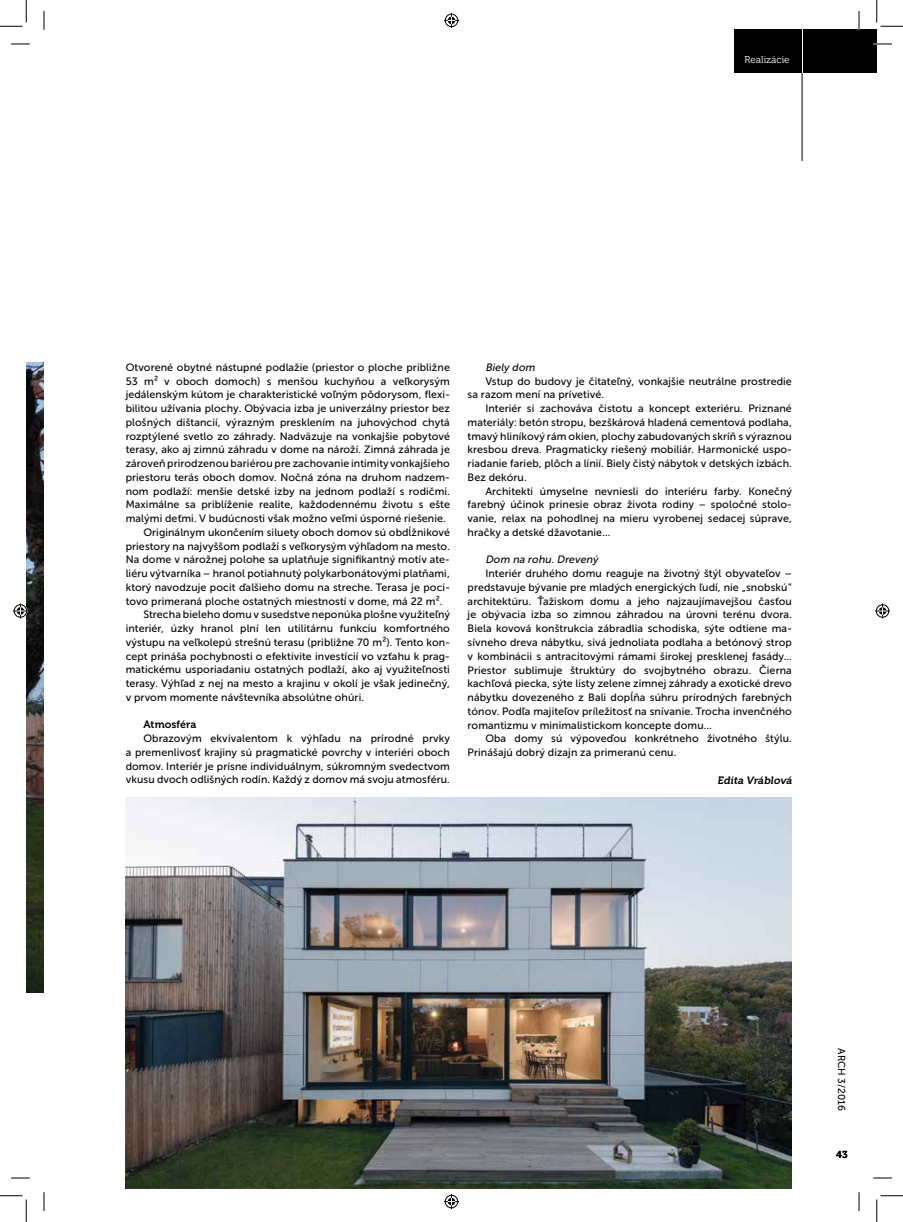
<style>
.page{position:relative;width:903px;height:1222px;background:#fff}
.page>*{position:absolute;margin:0;border:0;box-sizing:border-box;transform-origin:0 0}
.t1{font:10.62px/13.8px "Museo Sans Cyrl 500";letter-spacing:.01em;color:#000;text-align:justify}
.t2{font:italic 10.62px "Museo Sans Cyrl 500";color:#000}
.t3{font:italic 10.62px "Museo 700";color:#000}
.t4{font:10.62px "Museo 700";letter-spacing:.01em;color:#000}
.t5{font:10px "Museo Sans Cyrl 500";color:#000}
.t6{font:10px "Museo 300";color:#fff}
.t7{font:10px "Museo 700";color:#000}
</style>
<div class="page">
<div style="left:733px;top:30px;width:144px;height:43px;background:#000"></div>
<hr style="left:802px;top:44px;width:1px;height:117px;background:#000">
<hr style="left:802px;top:26px;width:1px;height:47px;background:#fff">
<img style="left:26px;top:363px;width:18px;height:629px">
<img style="left:126px;top:797px;width:666px;height:391px">
<svg style="left:11px;top:43px;width:19px;height:2px"></svg>
<svg style="left:873px;top:43px;width:19px;height:2px"></svg>
<svg style="left:11px;top:1177px;width:19px;height:2px"></svg>
<svg style="left:873px;top:1177px;width:19px;height:2px"></svg>
<svg style="left:43px;top:11px;width:2px;height:19px"></svg>
<svg style="left:43px;top:1192px;width:2px;height:19px"></svg>
<svg style="left:858px;top:11px;width:2px;height:19px"></svg>
<svg style="left:858px;top:1192px;width:2px;height:19px"></svg>
<svg style="left:0;top:0;width:27px;height:27px"></svg>
<svg style="left:0;top:1195px;width:27px;height:27px"></svg>
<svg style="left:876px;top:0;width:27px;height:27px"></svg>
<svg style="left:876px;top:1195px;width:27px;height:27px"></svg>
<svg style="left:444px;top:13px;width:15px;height:15px"></svg>
<svg style="left:444px;top:1194px;width:15px;height:15px"></svg>
<svg style="left:13px;top:603px;width:15px;height:15px"></svg>
<svg style="left:875px;top:603px;width:15px;height:15px"></svg>
<p class="t6" style="left:744px;top:54px;width:47px">Realizácie</p>
<p class="t1" style="left:126px;top:360px;width:326px">Otvorené obytné nástupné podlažie (priestor o ploche približne</p>
<p class="t1" style="left:126px;top:374px;width:326px">53 m² v oboch domoch) s menšou kuchyňou a veľkorysým</p>
<p class="t1" style="left:126px;top:388px;width:326px">jedálenským kútom je charakteristické voľným pôdorysom, flexi-</p>
<p class="t1" style="left:126px;top:402px;width:326px">bilitou užívania plochy. Obývacia izba je univerzálny priestor bez</p>
<p class="t1" style="left:126px;top:415px;width:326px">plošných dištancií, výrazným presklením na juhovýchod chytá</p>
<p class="t1" style="left:126px;top:429px;width:326px">rozptýlené svetlo zo záhrady. Nadväzuje na vonkajšie pobytové</p>
<p class="t1" style="left:126px;top:443px;width:326px">terasy, ako aj zimnú záhradu v dome na nároží. Zimná záhrada je</p>
<p class="t1" style="left:126px;top:457px;width:326px">zároveň prirodzenou bariérou pre zachovanie intimity vonkajšieho</p>
<p class="t1" style="left:126px;top:470px;width:326px">priestoru terás oboch domov. Nočná zóna na druhom nadzem-</p>
<p class="t1" style="left:126px;top:484px;width:326px">nom podlaží: menšie detské izby na jednom podlaží s rodičmi.</p>
<p class="t1" style="left:126px;top:498px;width:326px">Maximálne sa priblíženie realite, každodennému životu s ešte</p>
<p class="t1" style="left:126px;top:512px;width:322px">malými deťmi. V budúcnosti však možno veľmi úsporné riešenie.</p>
<p class="t1" style="left:143px;top:525px;width:308px">Originálnym ukončením siluety oboch domov sú obdĺžnikové</p>
<p class="t1" style="left:126px;top:539px;width:326px">priestory na najvyššom podlaží s veľkorysým výhľadom na mesto.</p>
<p class="t1" style="left:126px;top:553px;width:326px">Na dome v nárožnej polohe sa uplatňuje signifikantný motív ate-</p>
<p class="t1" style="left:126px;top:567px;width:326px">liéru výtvarníka – hranol potiahnutý polykarbonátovými platňami,</p>
<p class="t1" style="left:126px;top:580px;width:326px">ktorý navodzuje pocit ďalšieho domu na streche. Terasa je poci-</p>
<p class="t1" style="left:126px;top:594px;width:318px">tovo primeraná ploche ostatných miestností v dome, má 22 m².</p>
<p class="t1" style="left:143px;top:608px;width:308px">Strecha bieleho domu v susedstve neponúka plošne využiteľný</p>
<p class="t1" style="left:126px;top:622px;width:326px">interiér, úzky hranol plní len utilitárnu funkciu komfortného</p>
<p class="t1" style="left:126px;top:635px;width:326px">výstupu na veľkolepú strešnú terasu (približne 70 m²). Tento kon-</p>
<p class="t1" style="left:126px;top:649px;width:326px">cept prináša pochybnosti o efektivite investícií vo vzťahu k prag-</p>
<p class="t1" style="left:126px;top:663px;width:326px">matickému usporiadaniu ostatných podlaží, ako aj využiteľnosti</p>
<p class="t1" style="left:126px;top:677px;width:326px">terasy. Výhľad z nej na mesto a krajinu v okolí je však jedinečný,</p>
<p class="t1" style="left:126px;top:690px;width:240px">v prvom momente návštevníka absolútne ohúri.</p>
<p class="t4" style="left:143px;top:719px;width:54px">Atmosféra</p>
<p class="t1" style="left:126px;top:732px;width:326px;text-indent:18px">Obrazovým ekvivalentom k výhľadu na prírodné prvky a premenlivosť krajiny sú pragmatické povrchy v interiéri oboch domov. Interiér je prísne individuálnym, súkromným svedectvom vkusu dvoch odlišných rodín. Každý z domov má svoju atmosféru.</p>
<p class="t2" style="left:485px;top:361px;width:53px">Biely dom</p>
<p class="t1" style="left:468px;top:374px;width:326px;text-indent:18px">Vstup do budovy je čitateľný, vonkajšie neutrálne prostredie sa razom mení na prívetivé.</p>
<p class="t1" style="left:468px;top:402px;width:326px;text-indent:18px">Interiér si zachováva čistotu a koncept exteriéru. Priznané materiály: betón stropu, bezškárová hladená cementová podlaha, tmavý hliníkový rám okien, plochy zabudovaných skríň s výraznou kresbou dreva. Pragmaticky riešený mobiliár. Harmonické uspo&shy;riadanie farieb, plôch a línií. Biely čistý nábytok v detských izbách.<br>Bez dekóru.</p>
<p class="t1" style="left:468px;top:484px;width:326px;text-indent:18px">Architekti úmyselne nevniesli do interiéru farby. Konečný farebný účinok prinesie obraz života rodiny – spoločné stolo&shy;vanie, relax na pohodlnej na mieru vyrobenej sedacej súprave, hračky a detské džavotanie...</p>
<p class="t2" style="left:485px;top:554px;width:116px">Dom na rohu. Drevený</p>
<p class="t1" style="left:468px;top:567px;width:326px;text-indent:18px">Interiér druhého domu reaguje na životný štýl obyvateľov – predstavuje bývanie pre mladých energických ľudí, nie „snobskú“ architektúru. Ťažiskom domu a jeho najzaujímavejšou časťou je obývacia izba so zimnou záhradou na úrovni terénu dvora.<br>Biela kovová konštrukcia zábradlia schodiska, sýte odtiene ma&shy;sívneho dreva nábytku, sivá jednoliata podlaha a betónový strop v kombinácii s antracitovými rámami širokej presklenej fasády...<br>Priestor sublimuje štruktúry do svojbytného obrazu. Čierna kachľová piecka, sýte listy zelene zimnej záhrady a exotické drevo nábytku dovezeného z Bali dopĺňa súhru prírodných farebných tónov. Podľa majiteľov príležitosť na snívanie. Trocha invenčného romantizmu v minimalistickom koncepte domu...</p>
<p class="t1" style="left:468px;top:732px;width:326px;text-indent:18px">Oba domy sú výpoveďou konkrétneho životného štýlu.<br>Prinášajú dobrý dizajn za primeranú cenu.</p>
<p class="t3" style="left:717px;top:774px;width:78px">Edita Vráblová</p>
<p class="t5" style="left:847px;top:1048px;width:64px;rotate:90deg">ARCH 3/2016</p>
<p class="t7" style="left:836px;top:1149px;width:13px">43</p>
</div>
